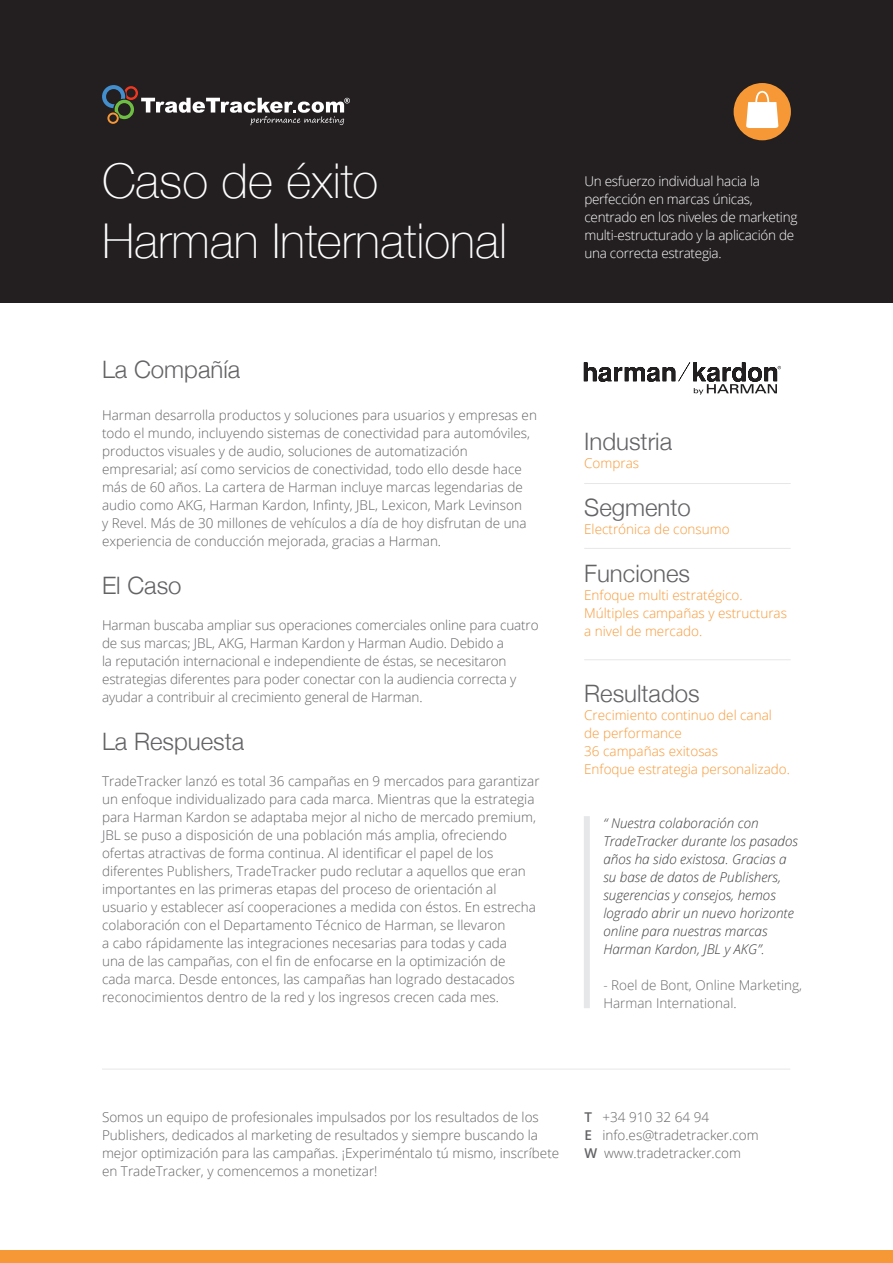
<style>
.page{position:relative;width:893px;height:1263px;background:#fff}
.page>*{position:absolute;margin:0;border:0;box-sizing:border-box;transform-origin:0 0}
.t1{font:100 48px/60px "Helvetica Neue";color:#fff}
.t2{font:300 24px "Helvetica Neue";color:#636366}
.t3{font:300 13.5px/18px "Open Sans";color:#636366}
.t4{font:italic 300 13.5px/18px "Open Sans";color:#3e3e3f}
.t5{font:300 13.5px/18px "Open Sans";color:#f79836}
.t6{font:300 13.5px/18px "Open Sans";letter-spacing:-.02em;color:#fff}
.t7{font:300 13.5px/18px "Open Sans";color:#69696c}
.s1{font-weight:600}
</style>
<div class="page">
<div style="left:0;top:0;width:893px;height:303px;background:#231f20"></div>
<hr style="left:584px;top:548px;width:207px;height:1px;background:#e6e7e9">
<hr style="left:584px;top:659px;width:207px;height:1px;background:#e6e7e9">
<hr style="left:584px;top:483px;width:207px;height:1px;background:#e6e7e9">
<div style="left:584px;top:816px;width:6px;height:192px;background:#e6e7e9"></div>
<hr style="left:102px;top:1069px;width:688px;height:1px;background:#e6e7e9">
<svg style="left:102px;top:85px;width:248px;height:40px"></svg>
<div style="left:734px;top:83px;width:57px;height:57px;background:#f79836;border-radius:50%"></div>
<svg style="left:746px;top:91px;width:32px;height:37px"></svg>
<div style="left:0;top:1250px;width:893px;height:13px;background:#f79836"></div>
<svg style="left:584px;top:362px;width:197px;height:33px"></svg>
<h1 class="t1" style="left:102px;top:151px;width:407px">Caso de éxito<br>Harman International</h1>
<h2 class="t2" style="left:102px;top:361px;width:140px">La Compañía</h2>
<p class="t3" style="left:102px;top:407px;width:436px">Harman desarrolla productos y soluciones para usuarios y empresas en todo el mundo, incluyendo sistemas de conectividad para automóviles, productos visuales y de audio, soluciones de automatización empresarial; así como servicios de conectividad, todo ello desde hace más de 60 años. La cartera de Harman incluye marcas legendarias de audio como AKG, Harman Kardon, Infinty, JBL, Lexicon, Mark Levinson<br>y Revel. Más de 30 millones de vehículos a día de hoy disfrutan de una experiencia de conducción mejorada, gracias a Harman.</p>
<h2 class="t2" style="left:102px;top:577px;width:81px">El Caso</h2>
<p class="t3" style="left:102px;top:617px;width:438px">Harman buscaba ampliar sus operaciones comerciales online para cuatro de sus marcas; JBL, AKG, Harman Kardon y Harman Audio. Debido a<br>la reputación internacional e independiente de éstas, se necesitaron estrategias diferentes para poder conectar con la audiencia correcta y ayudar a contribuir al crecimiento general de Harman.</p>
<h2 class="t2" style="left:102px;top:733px;width:144px">La Respuesta</h2>
<p class="t3" style="left:102px;top:772px;width:439px">TradeTracker lanzó es total 36 campañas en 9 mercados para garantizar un enfoque individualizado para cada marca. Mientras que la estrategia para Harman Kardon se adaptaba mejor al nicho de mercado premium, JBL se puso a disposición de una población más amplia, ofreciendo ofertas atractivas de forma continua. Al identificar el papel de los diferentes Publishers, TradeTracker pudo reclutar a aquellos que eran importantes en las primeras etapas del proceso de orientación al usuario y establecer así cooperaciones a medida con éstos. En estrecha colaboración con el Departamento Técnico de Harman, se llevaron<br>a cabo rápidamente las integraciones necesarias para todas y cada<br>una de las campañas, con el fin de enfocarse en la optimización de<br>cada marca. Desde entonces, las campañas han logrado destacados reconocimientos dentro de la red y los ingresos crecen cada mes.</p>
<p class="t6" style="left:584px;top:172px;width:215px">Un esfuerzo individual hacia la perfección en marcas únicas, centrado en los niveles de marketing multi-estructurado y la aplicación de una correcta estrategia.</p>
<h2 class="t2" style="left:584px;top:433px;width:89px">Industria</h2>
<p class="t5" style="left:584px;top:455px;width:56px">Compras</p>
<h2 class="t2" style="left:584px;top:499px;width:108px">Segmento</h2>
<p class="t5" style="left:584px;top:521px;width:147px">Electrónica de consumo</p>
<h2 class="t2" style="left:584px;top:565px;width:107px">Funciones</h2>
<p class="t5" style="left:584px;top:586px;width:204px">Enfoque multi estratégico.<br>Múltiples campañas y estructuras a nivel de mercado.</p>
<h2 class="t2" style="left:584px;top:685px;width:117px">Resultados</h2>
<p class="t5" style="left:584px;top:707px;width:207px">Crecimiento continuo del canal de performance<br>36 campañas exitosas<br>Enfoque estrategia personalizado.</p>
<p class="t4" style="left:603px;top:815px;width:196px">“ Nuestra colaboración con<br>TradeTracker durante los pasados años ha sido existosa. Gracias a su base de datos de Publishers, sugerencias y consejos, hemos logrado abrir un nuevo horizonte online para nuestras marcas<br>Harman Kardon, JBL y AKG”.</p>
<p class="t7" style="left:603px;top:976px;width:200px">- Roel de Bont, Online Marketing,<br>Harman International.</p>
<p class="t3" style="left:102px;top:1108px;width:459px">Somos un equipo de profesionales impulsados por los resultados de los Publishers, dedicados al marketing de resultados y siempre buscando la mejor optimización para las campañas. ¡Experiméntalo tú mismo, inscríbete en TradeTracker, y comencemos a monetizar!</p>
<p class="t3" style="left:584px;top:1108px;width:176px"><span class="s1">T</span> +34 910 32 64 94<br><span class="s1">E</span> info.es@tradetracker.com<br><span class="s1">W</span> www.tradetracker.com</p>
</div>
